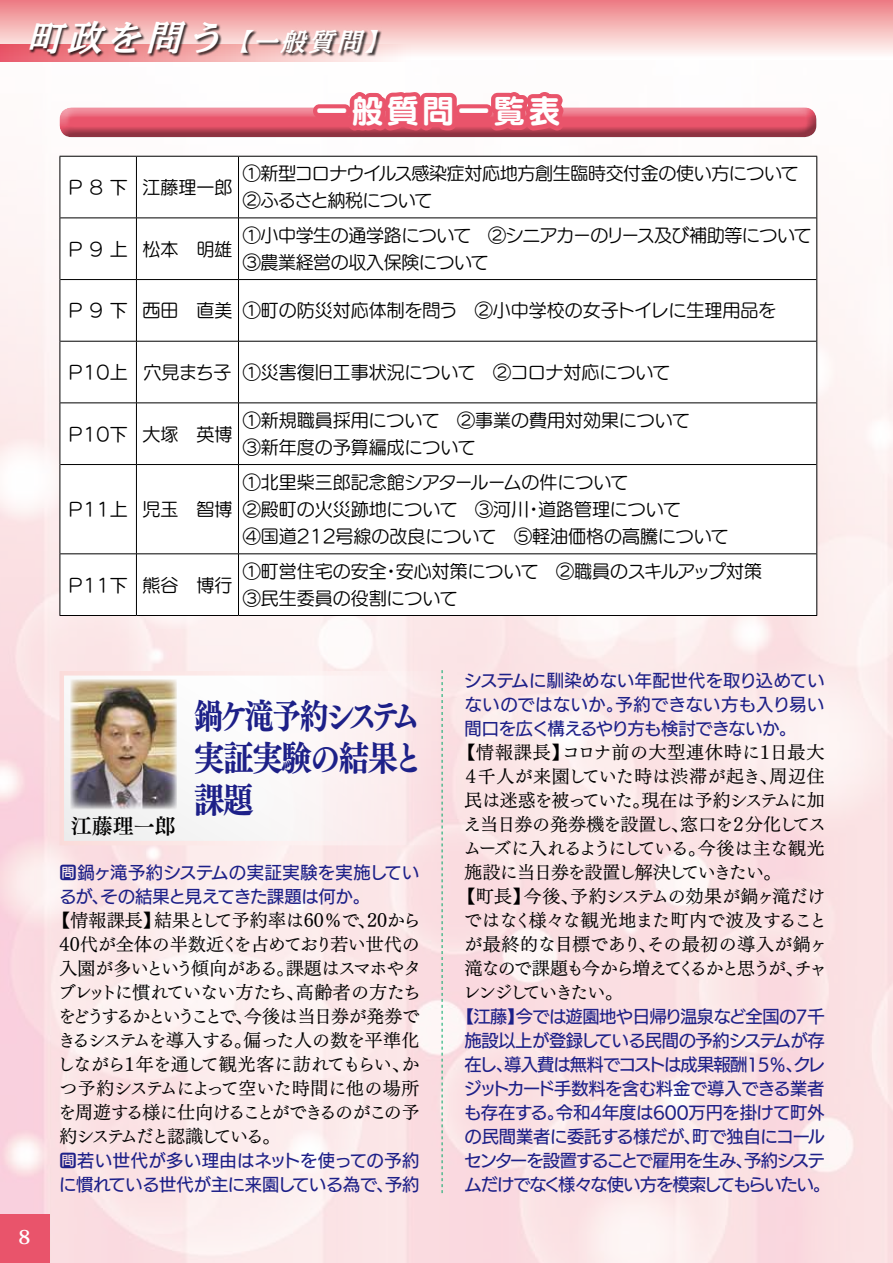
<style>
.page{position:relative;width:893px;height:1263px;background:#fff}
.page>*{position:absolute;margin:0;border:0;box-sizing:border-box;transform-origin:0 0}
.t1{font:34.5px/42px "UD Mincho Pro B";letter-spacing:-.06em;color:#1d2088;text-align:justify;scale:.84 1}
.t2{font:31.5px "UD Marugo Large Pro B";letter-spacing:.125em;color:#fff}
.t3{font:italic 25.35px "Ro NOW Std MB";color:#fff}
.t4{font:21px "Tsuku Min Pro B";color:#000}
.t5{font:700 19.2px "Koz Min Pro";color:#fff}
.t6{font:18px/24px "UD Mincho Pro M";letter-spacing:-.05em;color:#000}
.t7{font:18px/27px "UD Marugo Large Pro M";color:#000}
.t8{font:18px/27px "UD Marugo Large Pro M";letter-spacing:-.02em;color:#000}
.t9{font:18px "UD Mincho Pro M";letter-spacing:-.11em;color:#000}
.t10{font:18px "UD Mincho Pro M";letter-spacing:-.025em;color:#000}
.t11{font:18px "UD Mincho Pro M";letter-spacing:.025em;color:#000}
.t12{font:18px "UD Mincho Pro M";letter-spacing:.01em;color:#000}
.t13{font:18px "UD Mincho Pro M";letter-spacing:-.005em;color:#000}
.t14{font:18px "UD Mincho Pro M";letter-spacing:.015em;color:#000}
.t15{font:18px "UD Mincho Pro M";letter-spacing:-.135em;color:#000}
.t16{font:17.25px/24px "UD Kakugo Large Pro M";letter-spacing:-.03em;color:#1d2088;text-align:justify}
.t17{font:17.25px/24px "UD Kakugo Large Pro M";color:#1d2088}
.s1{font-size:36px}
</style>
<div class="page">
<img style="left:0;top:155px;width:893px;height:1108px">
<div style="left:0;top:0;width:893px;height:60px;background:linear-gradient(to bottom,#ed7c81,#fffffe)"></div>
<svg style="left:0;top:45px;width:412px;height:17px;background:#f3abb0"></svg>
<div style="left:29px;top:21px;width:353px;height:38px;background:#000;opacity:.75"></div>
<svg style="left:65px;top:676px;width:372px;height:164px"></svg>
<div style="left:60px;top:671px;width:382px;height:174px;border:4px solid #fff"></div>
<svg style="left:61px;top:157px;width:755px;height:458px"></svg>
<hr style="left:136px;top:157px;width:1px;height:61px;background:#000">
<hr style="left:238px;top:157px;width:1px;height:61px;background:#000">
<hr style="left:60px;top:218px;width:76px;height:1px;background:#000">
<hr style="left:136px;top:218px;width:102px;height:1px;background:#000">
<hr style="left:136px;top:218px;width:1px;height:61px;background:#000">
<hr style="left:238px;top:218px;width:578px;height:1px;background:#000">
<hr style="left:238px;top:218px;width:1px;height:61px;background:#000">
<hr style="left:60px;top:279px;width:76px;height:1px;background:#000">
<hr style="left:136px;top:279px;width:102px;height:1px;background:#000">
<hr style="left:136px;top:280px;width:1px;height:61px;background:#000">
<hr style="left:238px;top:279px;width:578px;height:1px;background:#000">
<hr style="left:238px;top:280px;width:1px;height:61px;background:#000">
<hr style="left:60px;top:341px;width:76px;height:1px;background:#000">
<hr style="left:136px;top:341px;width:102px;height:1px;background:#000">
<hr style="left:136px;top:341px;width:1px;height:62px;background:#000">
<hr style="left:238px;top:341px;width:578px;height:1px;background:#000">
<hr style="left:238px;top:341px;width:1px;height:62px;background:#000">
<hr style="left:60px;top:403px;width:76px;height:1px;background:#000">
<hr style="left:136px;top:403px;width:102px;height:1px;background:#000">
<hr style="left:136px;top:403px;width:1px;height:61px;background:#000">
<hr style="left:238px;top:403px;width:578px;height:1px;background:#000">
<hr style="left:238px;top:403px;width:1px;height:61px;background:#000">
<hr style="left:60px;top:464px;width:76px;height:1px;background:#000">
<hr style="left:136px;top:464px;width:102px;height:1px;background:#000">
<hr style="left:136px;top:465px;width:1px;height:89px;background:#000">
<hr style="left:238px;top:464px;width:578px;height:1px;background:#000">
<hr style="left:238px;top:465px;width:1px;height:89px;background:#000">
<hr style="left:60px;top:554px;width:76px;height:1px;background:#000">
<hr style="left:136px;top:554px;width:102px;height:1px;background:#000">
<hr style="left:136px;top:554px;width:1px;height:61px;background:#000">
<hr style="left:238px;top:554px;width:578px;height:1px;background:#000">
<hr style="left:238px;top:554px;width:1px;height:61px;background:#000">
<hr style="left:60px;top:156px;width:76px;height:1px;background:#000">
<hr style="left:60px;top:157px;width:1px;height:61px;background:#000">
<hr style="left:136px;top:156px;width:102px;height:1px;background:#000">
<hr style="left:238px;top:156px;width:579px;height:1px;background:#000">
<hr style="left:816px;top:157px;width:1px;height:61px;background:#000">
<hr style="left:60px;top:218px;width:1px;height:62px;background:#000">
<hr style="left:816px;top:218px;width:1px;height:62px;background:#000">
<hr style="left:60px;top:280px;width:1px;height:61px;background:#000">
<hr style="left:816px;top:280px;width:1px;height:61px;background:#000">
<hr style="left:60px;top:341px;width:1px;height:62px;background:#000">
<hr style="left:816px;top:341px;width:1px;height:62px;background:#000">
<hr style="left:60px;top:403px;width:1px;height:61px;background:#000">
<hr style="left:816px;top:403px;width:1px;height:61px;background:#000">
<hr style="left:60px;top:464px;width:1px;height:90px;background:#000">
<hr style="left:816px;top:464px;width:1px;height:90px;background:#000">
<hr style="left:60px;top:554px;width:1px;height:61px;background:#000">
<hr style="left:816px;top:554px;width:1px;height:61px;background:#000">
<hr style="left:60px;top:615px;width:76px;height:1px;background:#000">
<hr style="left:136px;top:615px;width:102px;height:1px;background:#000">
<hr style="left:238px;top:615px;width:579px;height:1px;background:#000">
<img style="left:71px;top:679px;width:105px;height:130px">
<svg style="left:442px;top:670px;width:1px;height:523px"></svg>
<div style="left:59px;top:105px;width:759px;height:25px;background:#fff;opacity:.5"></div>
<div style="left:59px;top:109px;width:759px;height:29px;background:#000;opacity:.4"></div>
<svg style="left:308px;top:92px;width:153px;height:45px;background:#dd6275"></svg>
<div style="left:455px;top:104px;width:38px;height:14px;border:9px solid #e9546b;border-radius:2px"></div>
<svg style="left:486px;top:92px;width:83px;height:46px;background:#dd6074"></svg>
<div style="left:0;top:1214px;width:50px;height:49px;background:#e9546b"></div>
<h3 class="t3" style="left:26px;top:24px;width:374px"><span class="s1">町政を問う</span>【一般質問】</h3>
<h2 class="t2" style="left:316px;top:84px;width:246px">一般質問一覧表</h2>
<p class="t7" style="left:68px;top:172px;width:166px">P 8 下 江藤理一郎</p>
<p class="t8" style="left:243px;top:158px;width:557px">①新型コロナウイルス感染症対応地方創生臨時交付金の使い方について<br>②ふるさと納税について</p>
<p class="t8" style="left:243px;top:220px;width:570px">①小中学生の通学路について　②シニアカーのリース及び補助等について<br>③農業経営の収入保険について</p>
<p class="t7" style="left:68px;top:295px;width:709px">P 9 下 西田　直美 ①町の防災対応体制を問う　②小中学校の女子トイレに生理用品を</p>
<p class="t7" style="left:68px;top:233px;width:166px">P 9 上 松本　明雄</p>
<p class="t7" style="left:68px;top:357px;width:603px">P10上 穴見まち子 ①災害復旧工事状況について　②コロナ対応について</p>
<p class="t7" style="left:68px;top:418px;width:166px">P10下 大塚　英博</p>
<p class="t7" style="left:68px;top:494px;width:166px">P11上 児玉　智博</p>
<p class="t7" style="left:68px;top:569px;width:166px">P11下 熊谷　博行</p>
<p class="t7" style="left:243px;top:405px;width:448px">①新規職員採用について　②事業の費用対効果について<br>③新年度の予算編成について</p>
<p class="t7" style="left:243px;top:467px;width:487px">①北里柴三郎記念館シアタールームの件について<br>②殿町の火災跡地について　③河川・道路管理について<br>④国道212号線の改良について　⑤軽油価格の高騰について</p>
<p class="t7" style="left:243px;top:556px;width:521px">①町営住宅の安全・安心対策について　②職員のスキルアップ対策<br>③民生委員の役割について</p>
<p class="t5" style="left:19px;top:1223px;width:13px">8</p>
<p class="t4" style="left:71px;top:809px;width:106px">江藤理一郎</p>
<h1 class="t1" style="left:194px;top:695px;width:274px">鍋ケ滝予約システム実証実験の結果と課題</h1>
<p class="t17" style="left:59px;top:859px;width:362px">問鍋ヶ滝予約システムの実証実験を実施しているが、その結果と見えてきた課題は何か。</p>
<p class="t6" style="left:52px;top:907px;width:371px">【情報課長】結果として予約率は60％で、20から<br>40代が全体の半数近くを占めており若い世代の入園が多いという傾向がある。課題はスマホやタブレットに慣れていない方たち、高齢者の方たちをどうするかということで、今後は当日券が発券できるシステムを導入する。偏った人の数を平準化しながら１年を通して観光客に訪れてもらい、かつ予約システムによって空いた時間に他の場所を周遊する様に仕向けることができるのがこの予約システムだと認識している。</p>
<p class="t17" style="left:59px;top:1147px;width:362px">問若い世代が多い理由はネットを使っての予約に慣れている世代が主に来園している為で、予約</p>
<p class="t16" style="left:464px;top:667px;width:362px">システムに馴染めない年配世代を取り込めていないのではないか。予約できない方も入り易い間口を広く構えるやり方も検討できないか。</p>
<p class="t11" style="left:457px;top:738px;width:369px">【情報課長】コロナ前の大型連休時に１日最大</p>
<p class="t12" style="left:462px;top:762px;width:364px">４千人が来園していた時は渋滞が起き、周辺住</p>
<p class="t6" style="left:465px;top:787px;width:362px">民は迷惑を被っていた。現在は予約システムに加</p>
<p class="t6" style="left:463px;top:811px;width:365px">え当日券の発券機を設置し、窓口を２分化してス</p>
<p class="t6" style="left:464px;top:835px;width:363px">ムーズに入れるようにしている。今後は主な観光</p>
<p class="t6" style="left:465px;top:859px;width:318px">施設に当日券を設置し解決していきたい。</p>
<p class="t10" style="left:457px;top:882px;width:369px">【町長】今後、予約システムの効果が鍋ヶ滝だけ</p>
<p class="t13" style="left:464px;top:906px;width:365px">ではなく様々な観光地また町内で波及すること</p>
<p class="t14" style="left:464px;top:930px;width:365px">が最終的な目標であり、その最初の導入が鍋ヶ</p>
<p class="t9" style="left:465px;top:954px;width:364px">滝なので課題も今から増えてくるかと思うが、チャ</p>
<p class="t15" style="left:463px;top:978px;width:162px">レンジしていきたい。</p>
<p class="t16" style="left:457px;top:1003px;width:375px;text-align:center">【江藤】今では遊園地や日帰り温泉など全国の7千施設以上が登録している民間の予約システムが存在し、導入費は無料でコストは成果報酬15％、クレジットカード手数料を含む料金で導入できる業者も存在する。令和4年度は600万円を掛けて町外の民間業者に委託する様だが、町で独自にコールセンターを設置することで雇用を生み、予約システムだけでなく様々な使い方を模索してもらいたい。</p>
</div>
